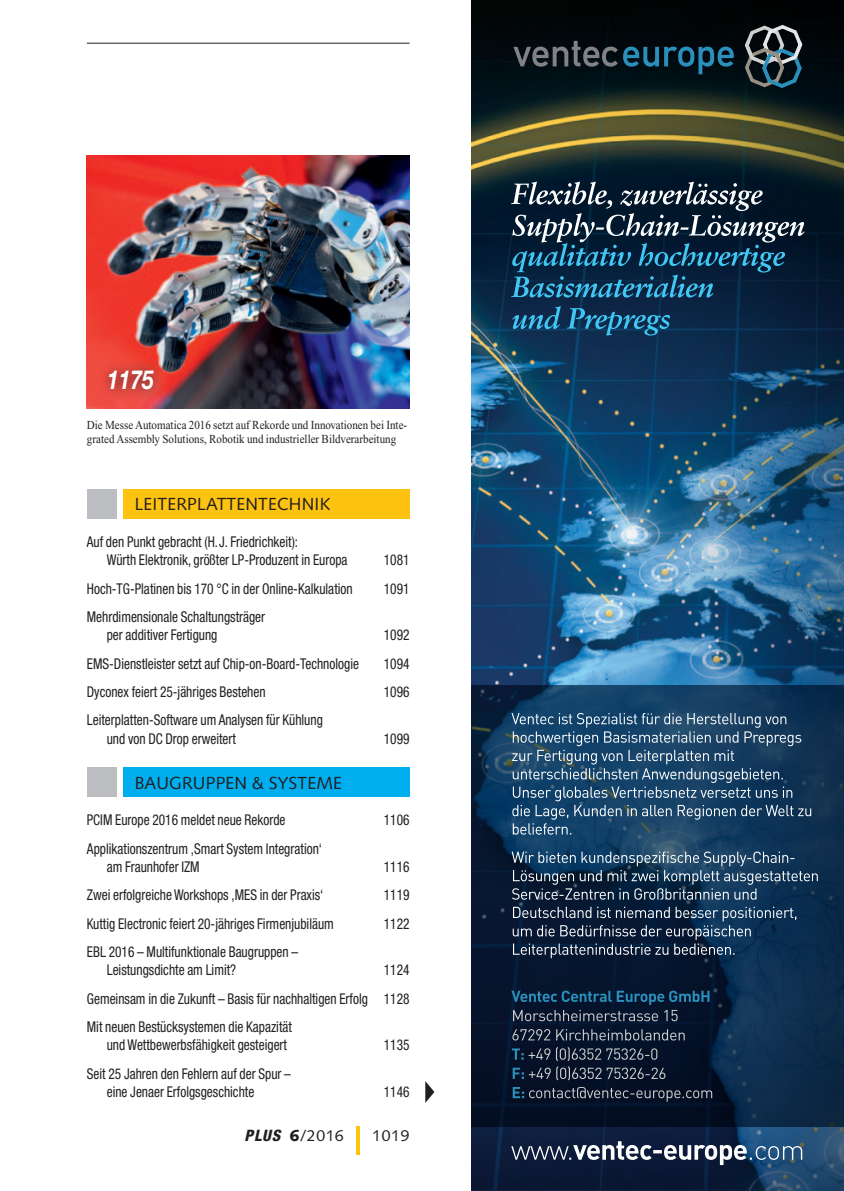
<style>
.page{position:relative;width:844px;height:1191px;background:#fff}
.page>*{position:absolute;margin:0;border:0;box-sizing:border-box;transform-origin:0 0}
.t1{font:italic 700 26.25px "Helvetica Neue";color:#fff;scale:.8 1}
.t2{font:17.5px "Syntax";letter-spacing:.01em;color:#231f20}
.t3{font:15.75px "Syntax";letter-spacing:.05em;color:#231f20}
.t4{font:condensed 14.88px/18.4px "Helvetica Neue";color:#231f20;scale:.9 1}
.t5{font:12.25px/14px "Times New Roman";color:#231f20;scale:.9 1}
.s1{font-family:"Helvetica Neue";font-weight:800;font-style:italic;font-stretch:condensed}
.s2{font-weight:900}
</style>
<div class="page">
<img style="left:87px;top:156px;width:322px;height:252px">
<hr style="left:87px;top:43px;width:322px;height:1px;background:#231f20">
<hr style="left:356px;top:1126px;width:3px;height:29px;background:#fec210">
<div style="left:123px;top:489px;width:286px;height:30px;background:#fec210"></div>
<div style="left:87px;top:489px;width:30px;height:30px;background:#bcbdc0"></div>
<div style="left:123px;top:767px;width:286px;height:30px;background:#00aeef"></div>
<div style="left:87px;top:767px;width:30px;height:30px;background:#bcbdc0"></div>
<svg style="left:425px;top:1081px;width:9px;height:21px"></svg>
<div style="left:99px;top:360px;width:65px;height:41px;background:#231f20;opacity:.75"></div>
<img style="left:471px;top:0;width:372px;height:1191px">
<svg style="left:512px;top:306px;width:158px;height:29px"></svg>
<svg style="left:511px;top:182px;width:293px;height:115px"></svg>
<svg style="left:742px;top:23px;width:62px;height:67px"></svg>
<svg style="left:513px;top:41px;width:104px;height:26px"></svg>
<svg style="left:623px;top:47px;width:35px;height:20px"></svg>
<svg style="left:664px;top:47px;width:69px;height:27px"></svg>
<svg style="left:512px;top:906px;width:284px;height:52px"></svg>
<svg style="left:511px;top:851px;width:306px;height:48px"></svg>
<svg style="left:511px;top:713px;width:300px;height:121px"></svg>
<svg style="left:512px;top:1087px;width:200px;height:14px"></svg>
<svg style="left:511px;top:1047px;width:154px;height:33px"></svg>
<svg style="left:512px;top:1029px;width:172px;height:11px"></svg>
<svg style="left:511px;top:990px;width:198px;height:31px"></svg>
<svg style="left:511px;top:1141px;width:291px;height:24px"></svg>
<h1 class="t1" style="left:107px;top:364px;width:60px">1175</h1>
<p class="t5" style="left:87px;top:417px;width:357px">Die Messe Automatica 2016 setzt auf Rekorde und Innovationen bei Inte&shy;grated Assembly Solutions, Robotik und industrieller Bildverarbeitung</p>
<p class="t2" style="left:135px;top:494px;width:197px">LEITERPLATTENTECHNIK</p>
<p class="t4" style="left:107px;top:532px;width:269px;text-indent:-20px">Auf den Punkt gebracht (H.J. Friedrichkeit):<br>Würth Elektronik, größter LP-Produzent in Europa</p>
<p class="t4" style="left:384px;top:551px;width:30px">1081</p>
<p class="t4" style="left:87px;top:579px;width:297px">Hoch-TG-Platinen bis 170 °C in der Online-Kalkulation</p>
<p class="t4" style="left:384px;top:579px;width:30px">1091</p>
<p class="t4" style="left:107px;top:607px;width:177px;text-indent:-20px">Mehrdimensionale Schaltungsträger per additiver Fertigung</p>
<p class="t4" style="left:384px;top:626px;width:30px">1092</p>
<p class="t4" style="left:87px;top:654px;width:304px">EMS-Dienstleister setzt auf Chip-on-Board-Technologie</p>
<p class="t4" style="left:384px;top:654px;width:30px">1094</p>
<p class="t4" style="left:87px;top:682px;width:200px">Dyconex feiert 25-jähriges Bestehen</p>
<p class="t4" style="left:384px;top:682px;width:30px">1096</p>
<p class="t4" style="left:107px;top:711px;width:241px;text-indent:-20px">Leiterplatten-Software um Analysen für Kühlung und von DC Drop erweitert</p>
<p class="t4" style="left:384px;top:729px;width:30px">1099</p>
<p class="t2" style="left:135px;top:772px;width:209px">BAUGRUPPEN &amp; SYSTEME</p>
<p class="t4" style="left:87px;top:811px;width:222px">PCIM Europe 2016 meldet neue Rekorde</p>
<p class="t4" style="left:384px;top:811px;width:30px">1106</p>
<p class="t4" style="left:107px;top:839px;width:241px;text-indent:-20px">Applikationszentrum ,Smart System Integration‘ am Fraunhofer IZM</p>
<p class="t4" style="left:384px;top:857px;width:30px">1116</p>
<p class="t4" style="left:87px;top:886px;width:264px">Zwei erfolgreiche Workshops ,MES in der Praxis‘</p>
<p class="t4" style="left:384px;top:886px;width:30px">1119</p>
<p class="t4" style="left:87px;top:914px;width:276px">Kuttig Electronic feiert 20-jähriges Firmenjubiläum</p>
<p class="t4" style="left:384px;top:914px;width:30px">1122</p>
<p class="t4" style="left:107px;top:942px;width:214px;text-indent:-20px">EBL 2016 – Multifunktionale Baugruppen –<br>Leistungsdichte am Limit?</p>
<p class="t4" style="left:87px;top:956px;width:360px;line-height:28.3px;text-align:justify;text-indent:297px">1124<br>Gemeinsam in die Zukunft – Basis für nachhaltigen Erfolg 1128<br>Mit neuen Bestücksystemen die Kapazität</p>
<p class="t4" style="left:107px;top:1035px;width:202px">und Wettbewerbsfähigkeit gesteigert</p>
<p class="t4" style="left:384px;top:1035px;width:30px">1135</p>
<p class="t4" style="left:107px;top:1064px;width:206px;text-indent:-20px">Seit 25 Jahren den Fehlern auf der Spur – eine Jenaer Erfolgsgeschichte</p>
<p class="t4" style="left:384px;top:1082px;width:30px">1146</p>
<p class="t3" style="left:244px;top:1126px;width:100px"><span class="s1">PLUS</span> <span class="s2">6</span>/2016</p>
<p class="t3" style="left:372px;top:1126px;width:39px">1019</p>
</div>
